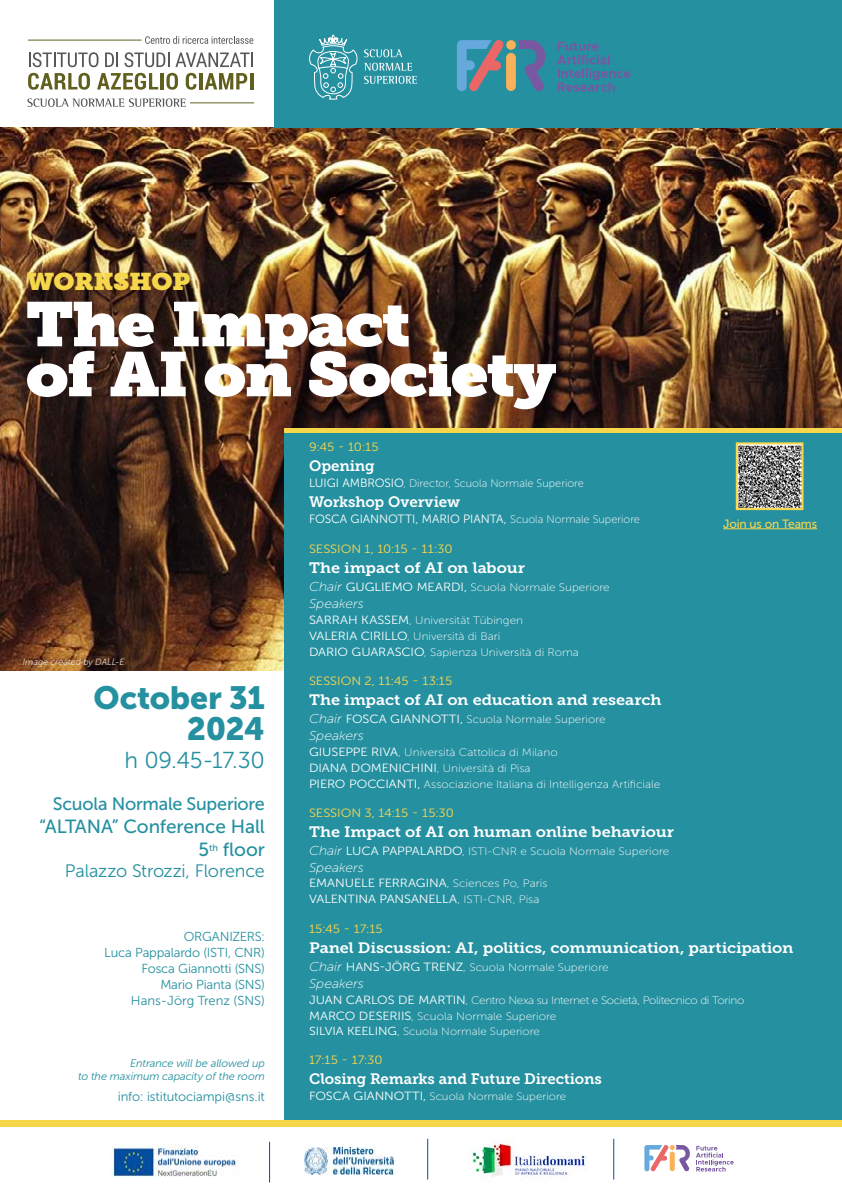
<style>
.page{position:relative;width:842px;height:1191px;background:#fff}
.page>*{position:absolute;margin:0;border:0;box-sizing:border-box;transform-origin:0 0}
.t1{font:62px/50px "Museo Slab";letter-spacing:-.03em;color:#fff;scale:1.08 1}
.t2{font:32px/31.3px "Museo Sans 900";letter-spacing:-.01em;color:#2590a0;text-align:right}
.t3{font:24px "Museo Slab";letter-spacing:-.025em;color:#f6d64a;scale:1.08 1}
.t4{font:23px "Museo Sans 300";letter-spacing:-.015em;color:#2590a0}
.t5{font:19px/22.8px "Museo Sans 500";letter-spacing:-.005em;color:#2590a0;text-align:right}
.t6{font:18px "Museo Sans 300";letter-spacing:-.015em;color:#2590a0}
.t7{font:18px "Museo Sans 500";letter-spacing:-.015em;color:#2590a0}
.t8{font:15px "Museo Slab 700";letter-spacing:-.005em;color:#fff;scale:1.08 1}
.t9{font:15px "Museo Slab 700";letter-spacing:-.005em;color:#fff}
.t10{font:13px/16px "Museo Sans 300";letter-spacing:-.015em;color:#2590a0;text-align:right}
.t11{font:italic 12.9px "Museo Sans 100";letter-spacing:-.005em;color:#fff;scale:1.08 1}
.t12{font:12px "Museo Sans 300";letter-spacing:-.005em;color:#ffd74b;scale:1.08 1}
.t13{font:12px "Museo Sans 300";letter-spacing:-.005em;color:#fff}
.t14{font:12px "Museo Sans 500";letter-spacing:-.015em;color:#f6d64a}
.t15{font:11.9px/15.8px "Museo Sans 300";letter-spacing:-.005em;color:#fff;scale:1.08 1}
.t16{font:italic 11px/13.2px "Museo Sans 300";letter-spacing:-.015em;color:#2590a0;text-align:right}
.t17{font:11px "Museo Sans 100";color:#fff}
.t18{font:10.9px/15.8px "Museo Sans 100";color:#fff;scale:1.08 1}
.t19{font:10.9px/15.8px "Museo Sans 100";letter-spacing:-.03em;color:#fff;scale:1.08 1}
.t20{font:10.7px "Museo Sans 100";letter-spacing:.005em;color:#fff;scale:1.08 1}
.t21{font:italic 9px "Museo Sans 300";letter-spacing:-.005em;color:#ebe0ce}
.s1{font-family:"Museo Sans 300";font-size:12px}
.s2{font-family:"Museo Sans 100";font-size:11px}
.s3{font-style:italic;font-size:12.9px}
.s4{font-family:"Museo Sans 300";font-size:11.9px}
.s5{font-family:"Museo Sans 100";font-size:10.9px}
.s6{font-family:"Museo Sans 300";font-size:11.6px}
</style>
<div class="page">
<img style="left:0;top:127px;width:842px;height:543px">
<div style="left:275px;top:0;width:567px;height:127px;background:#2590a0"></div>
<div style="left:285px;top:433px;width:557px;height:758px;background:#2590a0"></div>
<svg style="left:309px;top:34px;width:108px;height:66px"></svg>
<svg style="left:27px;top:98px;width:159px;height:9px"></svg>
<svg style="left:145px;top:36px;width:108px;height:8px"></svg>
<svg style="left:29px;top:52px;width:69px;height:15px"></svg>
<svg style="left:105px;top:52px;width:13px;height:15px"></svg>
<svg style="left:124px;top:52px;width:129px;height:15px"></svg>
<svg style="left:28px;top:73px;width:62px;height:17px"></svg>
<svg style="left:97px;top:73px;width:61px;height:17px"></svg>
<hr style="left:160px;top:73px;width:4px;height:16px;background:#605f1e">
<svg style="left:166px;top:73px;width:12px;height:17px"></svg>
<svg style="left:186px;top:73px;width:10px;height:17px"></svg>
<hr style="left:199px;top:73px;width:3px;height:16px;background:#605f1e">
<svg style="left:205px;top:73px;width:42px;height:16px"></svg>
<hr style="left:250px;top:73px;width:3px;height:16px;background:#605f1e">
<hr style="left:190px;top:102px;width:64px;height:1px;background:#605f1e">
<hr style="left:28px;top:40px;width:114px;height:1px;background:#605f1e">
<div style="left:0;top:1120px;width:842px;height:24px;background:#f6d64a"></div>
<hr style="left:285px;top:429px;width:557px;height:4px;background:#f6d64a">
<svg style="left:557px;top:42px;width:73px;height:50px"></svg>
<div style="left:457px;top:40px;width:10px;height:51px;background:#65a9dd;border-radius:5px"></div>
<svg style="left:463px;top:40px;width:83px;height:51px"></svg>
<div style="left:506px;top:53px;width:10px;height:38px;background:#f9b259;border-radius:5px"></div>
<div style="left:0;top:1127px;width:842px;height:64px;background:#fff"></div>
<img style="left:112px;top:1144px;width:126px;height:33px">
<img style="left:304px;top:1147px;width:89px;height:27px">
<img style="left:469px;top:1139px;width:119px;height:40px">
<hr style="left:269px;top:1141px;width:1px;height:41px;background:#074ea2">
<hr style="left:427px;top:1138px;width:1px;height:41px;background:#074ea2">
<hr style="left:613px;top:1138px;width:1px;height:41px;background:#074ea2">
<svg style="left:696px;top:1145px;width:38px;height:26px"></svg>
<div style="left:644px;top:1145px;width:5px;height:26px;background:#65a9dd;border-radius:2px"></div>
<svg style="left:648px;top:1145px;width:42px;height:26px"></svg>
<div style="left:670px;top:1151px;width:5px;height:20px;background:#f9b259;border-radius:3px"></div>
<hr style="left:723px;top:528px;width:94px;height:1px;background:#f6d64a">
<img style="left:739px;top:445px;width:61px;height:62px">
<div style="left:736px;top:442px;width:67px;height:68px;border:2px solid #f6d64a"></div>
<h3 class="t3" style="left:27px;top:267px;width:153px">WORKSHOP</h3>
<h1 class="t1" style="left:26px;top:300px;width:493px">The Impact<br>of AI on Society</h1>
<p class="t21" style="left:23px;top:657px;width:104px">Image created by DALL-E</p>
<h2 class="t2" style="left:94px;top:682px;width:173px">October 31<br>2024</h2>
<h3 class="t4" style="left:125px;top:748px;width:142px">h 09.45-17.30</h3>
<h3 class="t7" style="left:53px;top:794px;width:214px">Scuola Normale Superiore</h3>
<h3 class="t5" style="left:39px;top:815px;width:227px">“ALTANA” Conference Hall<br>5<sup>th</sup> floor</h3>
<h3 class="t6" style="left:65px;top:861px;width:201px">Palazzo Strozzi, Florence</h3>
<p class="t10" style="left:104px;top:929px;width:162px">ORGANIZERS:<br>Luca Pappalardo (ISTI, CNR)<br>Fosca Giannotti (SNS)<br>Mario Pianta (SNS)<br>Hans-Jörg Trenz (SNS)</p>
<p class="t16" style="left:78px;top:1056px;width:188px">Entrance will be allowed up<br>to the maximum capacity of the room</p>
<p class="t12" style="left:309px;top:441px;width:66px">9:45 - 10:15</p>
<h3 class="t9" style="left:309px;top:458px;width:67px">Opening</h3>
<p class="t17" style="left:309px;top:478px;width:276px"><span class="s1">LUIGI AMBROSIO</span>, Director, Scuola Normale Superiore</p>
<h3 class="t9" style="left:309px;top:494px;width:152px">Workshop Overview</h3>
<p class="t13" style="left:309px;top:513px;width:332px">FOSCA GIANNOTTI, MARIO PIANTA, <span class="s2">Scuola Normale Superiore</span></p>
<p class="t12" style="left:309px;top:543px;width:134px">SESSION 1, 10:15 - 11:30</p>
<h3 class="t8" style="left:309px;top:560px;width:201px">The impact of AI on labour</h3>
<p class="t18" style="left:309px;top:580px;width:280px"><span class="s3">Chair</span> <span class="s4">GUGLIEMO MEARDI,</span> Scuola Normale Superiore</p>
<p class="t11" style="left:309px;top:597px;width:52px">Speakers</p>
<p class="t18" style="left:309px;top:613px;width:251px"><span class="s4">SARRAH KASSEM</span>, Universität Tübingen<br><span class="s4">VALERIA CIRILLO</span>, Università di Bari<br><span class="s4">DARIO GUARASCIO</span>, Sapienza Università di Roma</p>
<p class="t12" style="left:309px;top:674px;width:134px">SESSION 2, 11:45 - 13:15</p>
<h3 class="t8" style="left:309px;top:691px;width:328px">The impact of AI on education and research</h3>
<p class="t18" style="left:309px;top:711px;width:276px"><span class="s3">Chair</span> <span class="s4">FOSCA GIANNOTTI,</span> Scuola Normale Superiore</p>
<p class="t11" style="left:309px;top:728px;width:52px">Speakers</p>
<p class="t18" style="left:309px;top:744px;width:327px"><span class="s4">GIUSEPPE RIVA</span>, Università Cattolica di Milano<br><span class="s4">DIANA DOMENICHINI</span>, Università di Pisa<br><span class="s4">PIERO POCCIANTI,</span> Associazione Italiana di Intelligenza Artificiale</p>
<p class="t12" style="left:309px;top:806px;width:136px">SESSION 3, 14:15 - 15:30</p>
<h3 class="t8" style="left:309px;top:823px;width:339px">The Impact of AI on human online behaviour</h3>
<p class="t18" style="left:309px;top:843px;width:335px"><span class="s3">Chair</span> <span class="s4">LUCA PAPPALARDO</span>, ISTI-CNR e Scuola Normale Superiore</p>
<p class="t11" style="left:309px;top:860px;width:52px">Speakers</p>
<p class="t15" style="left:309px;top:875px;width:222px">EMANUELE FERRAGINA<span class="s5">, Sciences Po, Paris<br></span>VALENTINA PANSANELLA<span class="s5">, ISTI-CNR, Pisa</span></p>
<p class="t12" style="left:309px;top:922px;width:70px">15:45 - 17:15</p>
<h3 class="t8" style="left:309px;top:939px;width:450px">Panel Discussion: AI, politics, communication, participation</h3>
<p class="t18" style="left:309px;top:959px;width:279px"><span class="s3">Chair</span> <span class="s4">HANS-JÖRG TRENZ</span>, Scuola Normale Superiore</p>
<p class="t11" style="left:309px;top:976px;width:52px">Speakers</p>
<p class="t19" style="left:309px;top:992px;width:404px"><span class="s4">JUAN CARLOS DE MARTIN</span>, Centro Nexa su Internet e Società, Politecnico di Torino<br><span class="s4">MARCO DESERIIS</span>, Scuola Normale Superiore</p>
<p class="t20" style="left:309px;top:1026px;width:215px"><span class="s6">SILVIA KEELING</span>, Scuola Normale Superiore</p>
<p class="t12" style="left:309px;top:1053px;width:70px">17:15 - 17:30</p>
<h3 class="t9" style="left:309px;top:1070px;width:294px">Closing Remarks and Future Directions</h3>
<p class="t14" style="left:723px;top:517px;width:96px">Join us on Teams</p>
<p class="t10" style="left:118px;top:1088px;width:149px">info: istitutociampi@sns.it</p>
<p class="t20" style="left:309px;top:1090px;width:240px"><span class="s4">FOSCA GIANNOTTI</span><span class="s1">,</span> Scuola Normale Superiore</p>
</div>
